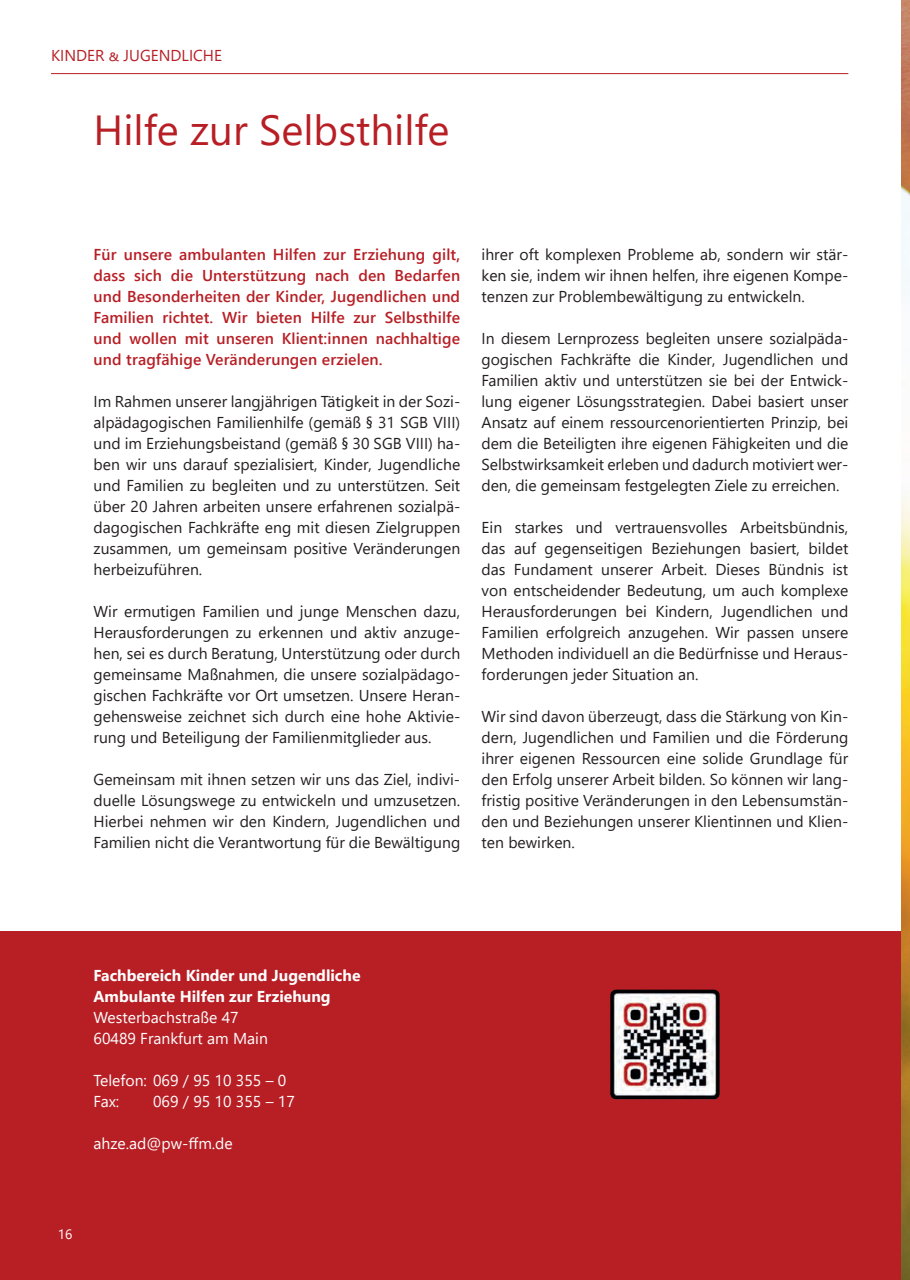
<style>
.page{position:relative;width:910px;height:1280px;background:#fff}
.page>*{position:absolute;margin:0;border:0;box-sizing:border-box;transform-origin:0 0}
.t1{font:42px "Segoe UI";color:#b71f25}
.t2{font:15.75px/21px "Segoe UI";color:#231f20;text-align:justify}
.t3{font:600 15.75px/21px "Segoe UI";letter-spacing:.01em;color:#b71f25;text-align:justify}
.t4{font:15.75px/21px "Segoe UI";color:#fff}
.t5{font:700 15.75px/21px "Segoe UI";color:#fff}
.t6{font:15.75px "Segoe UI";color:#b71f25}
.t7{font:13.5px "Segoe UI";color:#fff}
</style>
<div class="page">
<div style="left:0;top:931px;width:901px;height:349px;background:#b71f25"></div>
<hr style="left:51px;top:73px;width:797px;height:1px;background:#b71f25">
<img style="left:901px;top:0;width:9px;height:1280px">
<img style="left:610px;top:990px;width:110px;height:109px">
<p class="t6" style="left:51px;top:41px;width:173px">KINDER &amp; JUGENDLICHE</p>
<h1 class="t1" style="left:94px;top:91px;width:358px">Hilfe zur Selbsthilfe</h1>
<p class="t3" style="left:94px;top:242px;width:368px">Für unsere ambulanten Hilfen zur Erziehung gilt, dass sich die Unterstützung nach den Bedarfen und Besonderheiten der Kinder, Jugendlichen und Familien richtet. Wir bieten Hilfe zur Selbsthilfe und wollen mit unseren Klient:innen nachhaltige und tragfähige Veränderungen erzielen.</p>
<p class="t2" style="left:94px;top:389px;width:368px">Im Rahmen unserer langjährigen Tätigkeit in der Sozi&shy;alpädagogischen Familienhilfe (gemäß § 31 SGB VIII) und im Erziehungsbeistand (gemäß § 30 SGB VIII) ha&shy;ben wir uns darauf spezialisiert, Kinder, Jugendliche und Familien zu begleiten und zu unterstützen. Seit über 20 Jahren arbeiten unsere erfahrenen sozialpä&shy;dagogischen Fachkräfte eng mit diesen Zielgruppen zusammen, um gemeinsam positive Veränderungen herbeizuführen.</p>
<p class="t2" style="left:94px;top:599px;width:368px">Wir ermutigen Familien und junge Menschen dazu, Herausforderungen zu erkennen und aktiv anzuge&shy;hen, sei es durch Beratung, Unterstützung oder durch gemeinsame Maßnahmen, die unsere sozialpädago&shy;gischen Fachkräfte vor Ort umsetzen. Unsere Heran&shy;gehensweise zeichnet sich durch eine hohe Aktivie&shy;rung und Beteiligung der Familienmitglieder aus.</p>
<p class="t2" style="left:94px;top:767px;width:368px">Gemeinsam mit ihnen setzen wir uns das Ziel, indivi&shy;duelle Lösungswege zu entwickeln und umzusetzen.<br>Hierbei nehmen wir den Kindern, Jugendlichen und Familien nicht die Verantwortung für die Bewältigung</p>
<p class="t2" style="left:482px;top:242px;width:368px">ihrer oft komplexen Probleme ab, sondern wir stär&shy;ken sie, indem wir ihnen helfen, ihre eigenen Kompe&shy;tenzen zur Problembewältigung zu entwickeln.</p>
<p class="t2" style="left:482px;top:326px;width:368px">In diesem Lernprozess begleiten unsere sozialpäda&shy;gogischen Fachkräfte die Kinder, Jugendlichen und Familien aktiv und unterstützen sie bei der Entwick&shy;lung eigener Lösungsstrategien. Dabei basiert unser Ansatz auf einem ressourcenorientierten Prinzip, bei dem die Beteiligten ihre eigenen Fähigkeiten und die Selbstwirksamkeit erleben und dadurch motiviert wer&shy;den, die gemeinsam festgelegten Ziele zu erreichen.</p>
<p class="t2" style="left:482px;top:515px;width:368px">Ein starkes und vertrauensvolles Arbeitsbündnis, das auf gegenseitigen Beziehungen basiert, bildet das Fundament unserer Arbeit. Dieses Bündnis ist von entscheidender Bedeutung, um auch komplexe Herausforderungen bei Kindern, Jugendlichen und Familien erfolgreich anzugehen. Wir passen unsere Methoden individuell an die Bedürfnisse und Heraus&shy;forderungen jeder Situation an.</p>
<p class="t2" style="left:482px;top:704px;width:368px">Wir sind davon überzeugt, dass die Stärkung von Kin&shy;dern, Jugendlichen und Familien und die Förderung ihrer eigenen Ressourcen eine solide Grundlage für den Erfolg unserer Arbeit bilden. So können wir lang&shy;fristig positive Veränderungen in den Lebensumstän&shy;den und Beziehungen unserer Klientinnen und Klien&shy;ten bewirken.</p>
<p class="t5" style="left:94px;top:964px;width:268px">Fachbereich Kinder und Jugendliche<br>Ambulante Hilfen zur Erziehung</p>
<p class="t4" style="left:94px;top:1005px;width:176px">Westerbachstraße 47<br>60489 Frankfurt am Main</p>
<p class="t4" style="left:94px;top:1068px;width:194px">Telefon: 069 / 95 10 355 – 0<br>Fax:</p>
<p class="t4" style="left:153px;top:1089px;width:143px">069 / 95 10 355 – 17</p>
<p class="t4" style="left:94px;top:1131px;width:141px">ahze.ad@pw-ffm.de</p>
<p class="t7" style="left:58px;top:1221px;width:16px">16</p>
</div>
